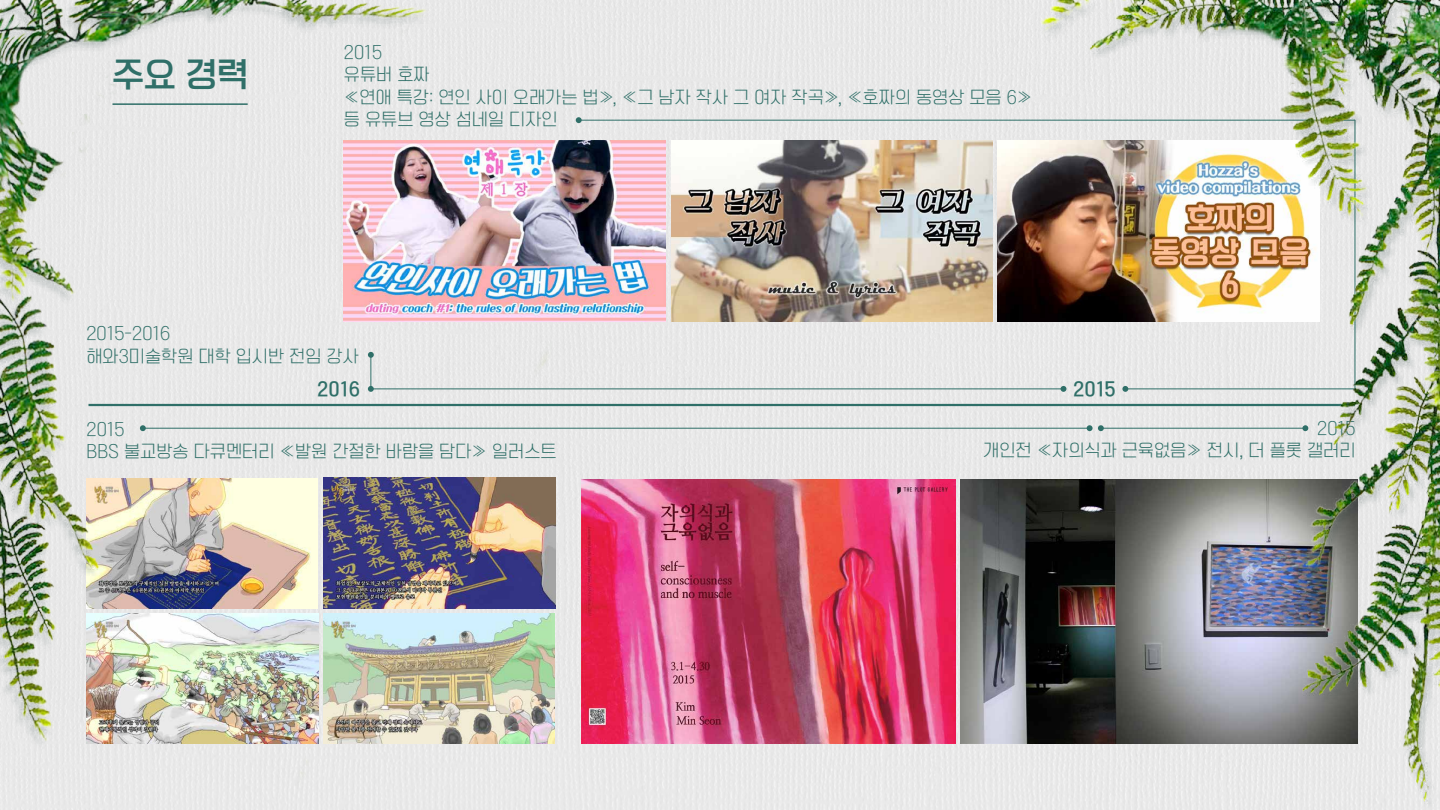
<style>
.page{position:relative;width:1440px;height:810px;background:#fff}
.page>*{position:absolute;margin:0;border:0;box-sizing:border-box;transform-origin:0 0}
.t1{font:32.25px "TT Omni Gothic B";color:#2f6f68}
.t2{font:17.25px "TT Omni Gothic B";color:#2f6f68}
.t3{font:16.5px/22.5px "TT Omni Gothic L";color:#2f6f68}
</style>
<div class="page">
<img style="left:0;top:0;width:1440px;height:810px">
<hr style="left:92px;top:97px;width:135px;height:1px;background:#2f6f68">
<img style="left:961px;top:479px;width:396px;height:265px">
<svg style="left:576px;top:117px;width:6px;height:6px"></svg>
<svg style="left:1122px;top:386px;width:6px;height:6px"></svg>
<svg style="left:140px;top:425px;width:6px;height:6px"></svg>
<svg style="left:1087px;top:425px;width:17px;height:6px"></svg>
<svg style="left:1302px;top:425px;width:6px;height:6px"></svg>
<hr style="left:1124px;top:389px;width:232px;height:1px;background:#2f6f68">
<hr style="left:579px;top:120px;width:776px;height:1px;background:#2f6f68">
<hr style="left:1355px;top:120px;width:1px;height:269px;background:#2f6f68">
<hr style="left:88px;top:404px;width:1267px;height:2px;background:#2f6f68">
<svg style="left:368px;top:352px;width:6px;height:6px"></svg>
<svg style="left:1061px;top:386px;width:5px;height:6px"></svg>
<svg style="left:368px;top:386px;width:6px;height:6px"></svg>
<hr style="left:371px;top:357px;width:1px;height:32px;background:#2f6f68">
<hr style="left:370px;top:389px;width:693px;height:1px;background:#2f6f68">
<hr style="left:143px;top:428px;width:947px;height:1px;background:#2f6f68">
<hr style="left:1099px;top:428px;width:206px;height:1px;background:#2f6f68">
<img style="left:86px;top:613px;width:232px;height:131px">
<img style="left:581px;top:479px;width:375px;height:265px">
<hr style="left:112px;top:103px;width:136px;height:2px;background:#2f6f68">
<img style="left:323px;top:613px;width:232px;height:131px">
<img style="left:323px;top:478px;width:232px;height:130px">
<img style="left:997px;top:141px;width:322px;height:181px">
<img style="left:672px;top:141px;width:320px;height:181px">
<img style="left:344px;top:141px;width:322px;height:181px">
<img style="left:87px;top:478px;width:231px;height:130px">
<h1 class="t1" style="left:92px;top:52px;width:138px">주요 경력</h1>
<p class="t3" style="left:344px;top:41px;width:690px">2015<br>유튜버 호짜<br>≪연애 특강: 연인 사이 오래가는 법≫, ≪그 남자 작사 그 여자 작곡≫, ≪호짜의 동영상 모음 6≫ 등 유튜브 영상 섬네일 디자인</p>
<h1 class="t1" style="left:112px;top:59px;width:138px">주요 경력</h1>
<p class="t3" style="left:86px;top:323px;width:274px">2015-2016<br>해와3미술학원 대학 입시반 전임 강사</p>
<p class="t2" style="left:317px;top:380px;width:45px">2016</p>
<p class="t2" style="left:1073px;top:380px;width:45px">2015</p>
<p class="t3" style="left:983px;top:417px;width:374px;text-align:right">2015<br>개인전 ≪자의식과 근육없음≫ 전시, 더 플롯 갤러리</p>
<p class="t3" style="left:87px;top:418px;width:472px">2015<br>BBS 불교방송 다큐멘터리 ≪발원 간절한 바람을 담다≫ 일러스트</p>
</div>
